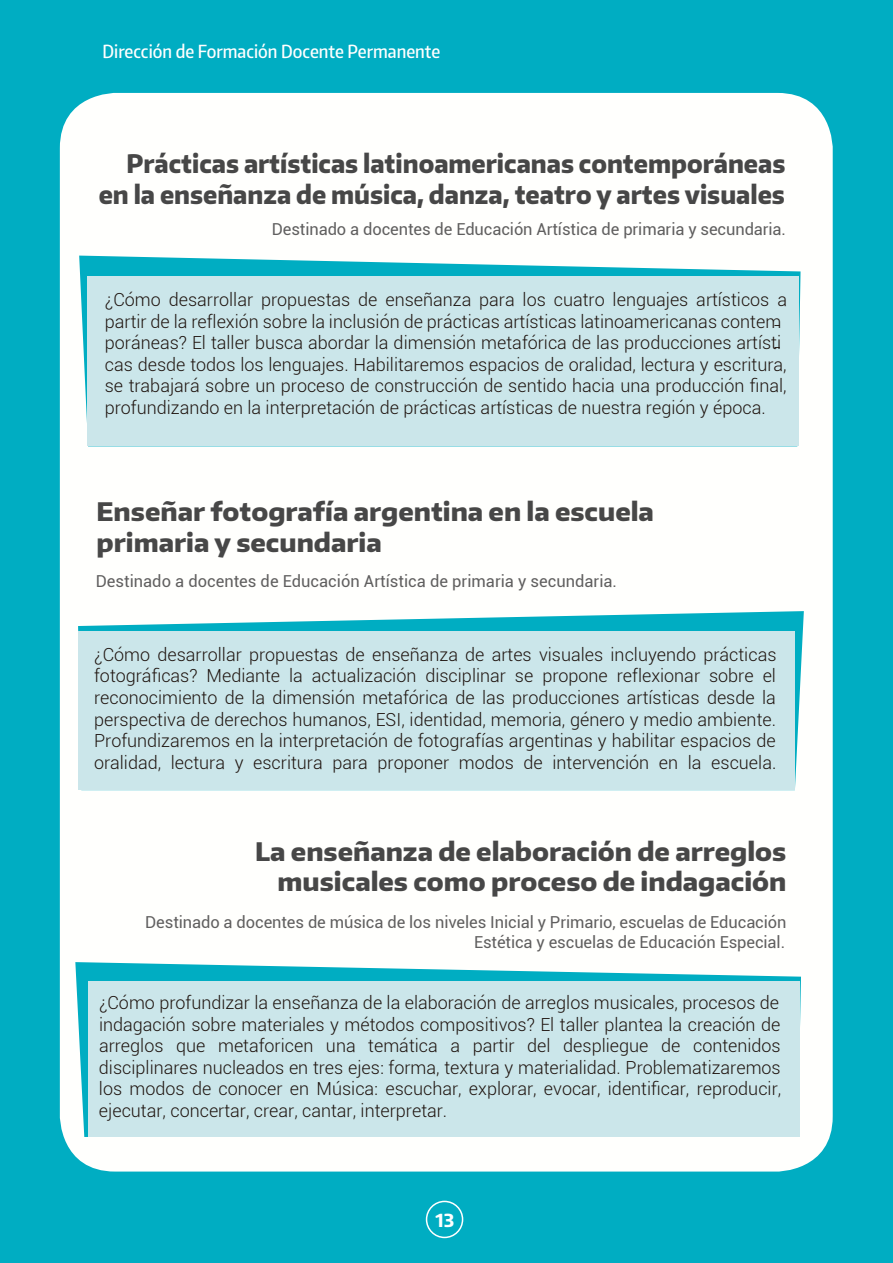
<style>
.page{position:relative;width:893px;height:1263px;background:#00adc2}
.page>*{position:absolute;margin:0;border:0;box-sizing:border-box;transform-origin:0 0}
.t1{font:800 25.5px/30.6px "Encode Sans";color:#474747}
.t2{font:800 25.5px/30.6px "Encode Sans";color:#474747;text-align:right;scale:.92 1}
.t3{font:300 18px/21.6px "Roboto";color:#1f140f;text-align:justify}
.t4{font:500 18px "Encode Sans Condensed";color:#fff}
.t5{font:700 18px "Encode Sans";color:#fff}
.t6{font:16.5px/19.8px "Roboto";letter-spacing:-.005em;color:#605f5f;text-align:right}
</style>
<div class="page">
<div style="left:60px;top:93px;width:773px;height:1078px;background:#fffffd;border-radius:55px"></div>
<svg style="left:78px;top:611px;width:726px;height:177px;fill:#00adc2"></svg>
<div style="left:78px;top:631px;width:717px;height:159px;background:#cbe6ea"></div>
<svg style="left:75px;top:962px;width:726px;height:175px;fill:#00adc2"></svg>
<div style="left:88px;top:981px;width:711px;height:156px;background:#cbe6ea"></div>
<svg style="left:79px;top:256px;width:721px;height:167px;fill:#00adc2"></svg>
<div style="left:87px;top:276px;width:712px;height:170px;background:#cbe6ea"></div>
<div style="left:426px;top:1201px;width:37px;height:37px;border:2px solid #fff;border-radius:50%"></div>
<p class="t4" style="left:103px;top:39px;width:339px">Dirección de Formación Docente Permanente</p>
<h1 class="t2" style="left:99px;top:147px;width:748px">Prácticas artísticas latinoamericanas contemporáneas en la enseñanza de música, danza, teatro y artes visuales</h1>
<p class="t6" style="left:272px;top:219px;width:516px">Destinado a docentes de Educación Artística de primaria y secundaria.</p>
<p class="t3" style="left:105px;top:288px;width:684px;text-align:left">¿Cómo desarrollar propuestas de enseñanza para los cuatro lenguajes artísticos a partir de la reflexión sobre la inclusión de prácticas artísticas latinoamericanas contem&shy;poráneas? El taller busca abordar la dimensión metafórica de las producciones artísti&shy;cas desde todos los lenguajes. Habilitaremos espacios de oralidad, lectura y escritura, se trabajará sobre un proceso de construcción de sentido hacia una producción final, profundizando en la interpretación de prácticas artísticas de nuestra región y época.</p>
<h1 class="t1" style="left:97px;top:496px;width:559px">Enseñar fotografía argentina en la escuela primaria y secundaria</h1>
<p class="t6" style="left:96px;top:571px;width:523px">Destinado a docentes de Educación Artística de primaria y secundaria.</p>
<p class="t3" style="left:94px;top:643px;width:684px">¿Cómo desarrollar propuestas de enseñanza de artes visuales incluyendo prácticas fotográficas? Mediante la actualización disciplinar se propone reflexionar sobre el reconocimiento de la dimensión metafórica de las producciones artísticas desde la perspectiva de derechos humanos, ESI, identidad, memoria, género y medio ambiente.<br>Profundizaremos en la interpretación de fotografías argentinas y habilitar espacios de oralidad, lectura y escritura para proponer modos de intervención en la escuela.</p>
<h1 class="t1" style="left:255px;top:835px;width:533px;line-height:30.2px;text-align:right">La enseñanza de elaboración de arreglos musicales como proceso de indagación</h1>
<p class="t6" style="left:145px;top:912px;width:643px">Destinado a docentes de música de los niveles Inicial y Primario, escuelas de Educación<br>Estética y escuelas de Educación Especial.</p>
<p class="t3" style="left:99px;top:991px;width:684px">¿Cómo profundizar la enseñanza de la elaboración de arreglos musicales, procesos de indagación sobre materiales y métodos compositivos? El taller plantea la creación de arreglos que metaforicen una temática a partir del despliegue de contenidos disciplinares nucleados en tres ejes: forma, textura y materialidad. Problematizaremos los modos de conocer en Música: escuchar, explorar, evocar, identificar, reproducir, ejecutar, concertar, crear, cantar, interpretar.</p>
<p class="t5" style="left:435px;top:1208px;width:20px">13</p>
</div>
